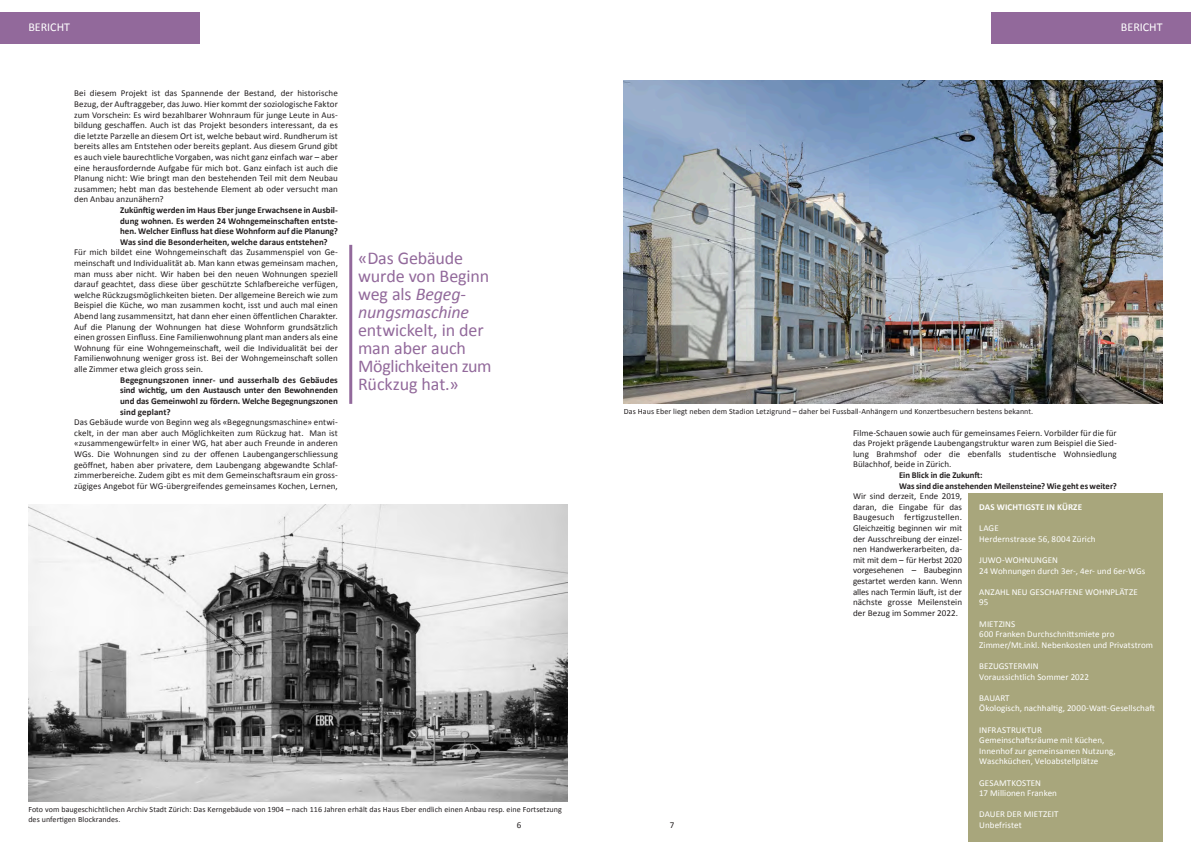
<style>
.page{position:relative;width:1191px;height:842px;background:#fff}
.page>*{position:absolute;margin:0;border:0;box-sizing:border-box;transform-origin:0 0}
.t1{font:18px/18px "Calibri";letter-spacing:-.01em;color:#92699b}
.t2{font:12px "Calibri";color:#fff}
.t3{font:9px/10.6px "Calibri";letter-spacing:.005em;color:#231f20;text-align:justify}
.t4{font:9px/10.6px "Calibri";letter-spacing:.005em;color:#fff}
.t5{font:700 9px/10.6px "Calibri";color:#231f20;text-align:justify}
.t6{font:700 9px "Calibri";letter-spacing:.01em;color:#fff}
.t7{font:8px/9.5px "Calibri";letter-spacing:.01em;color:#231f20}
.s1{font-style:italic}
</style>
<div class="page">
<div style="left:0;top:12px;width:200px;height:32px;background:#92699b"></div>
<div style="left:990px;top:12px;width:201px;height:32px;background:#92699b"></div>
<img style="left:28px;top:505px;width:539px;height:296px">
<img style="left:624px;top:81px;width:538px;height:323px">
<hr style="left:349px;top:245px;width:3px;height:159px;background:#92699b">
<div style="left:967px;top:494px;width:195px;height:348px;background:#a8a67c"></div>
<h2 class="t2" style="left:28px;top:20px;width:43px">BERICHT</h2>
<h2 class="t2" style="left:1121px;top:20px;width:43px">BERICHT</h2>
<p class="t3" style="left:74px;top:88px;width:265px">Bei diesem Projekt ist das Spannende der Bestand, der historische Bezug, der Auftraggeber, das Juwo. Hier kommt der soziologische Faktor zum Vorschein: Es wird bezahlbarer Wohnraum für junge Leute in Aus&shy;bildung geschaffen. Auch ist das Projekt besonders interessant, da es die letzte Parzelle an diesem Ort ist, welche bebaut wird. Rundherum ist bereits alles am Entstehen oder bereits geplant. Aus diesem Grund gibt es auch viele baurechtliche Vorgaben, was nicht ganz einfach war – aber eine herausfordernde Aufgabe für mich bot. Ganz einfach ist auch die Planung nicht: Wie bringt man den bestehenden Teil mit dem Neubau zusammen; hebt man das bestehende Element ab oder versucht man den Anbau anzunähern?</p>
<p class="t5" style="left:120px;top:204px;width:219px">Zukünftig werden im Haus Eber junge Erwachsene in Ausbil&shy;dung wohnen. Es werden 24 Wohngemeinschaften entste&shy;hen. Welcher Einfluss hat diese Wohnform auf die Planung?<br>Was sind die Besonderheiten, welche daraus entstehen?</p>
<p class="t3" style="left:74px;top:247px;width:265px">Für mich bildet eine Wohngemeinschaft das Zusammenspiel von Ge&shy;meinschaft und Individualität ab. Man kann etwas gemeinsam machen, man muss aber nicht. Wir haben bei den neuen Wohnungen speziell darauf geachtet, dass diese über geschützte Schlafbereiche verfügen, welche Rückzugsmöglichkeiten bieten. Der allgemeine Bereich wie zum Beispiel die Küche, wo man zusammen kocht, isst und auch mal einen Abend lang zusammensitzt, hat dann eher einen öffentlichen Charakter.<br>Auf die Planung der Wohnungen hat diese Wohnform grundsätzlich einen grossen Einfluss. Eine Familienwohnung plant man anders als eine Wohnung für eine Wohngemeinschaft, weil die Individualität bei der Familienwohnung weniger gross ist. Bei der Wohngemeinschaft sollen alle Zimmer etwa gleich gross sein.</p>
<p class="t5" style="left:120px;top:374px;width:219px">Begegnungszonen inner- und ausserhalb des Gebäudes sind wichtig, um den Austausch unter den Bewohnenden und das Gemeinwohl zu fördern. Welche Begegnungszonen sind geplant?</p>
<p class="t3" style="left:74px;top:416px;width:265px">Das Gebäude wurde von Beginn weg als «Begegnungsmaschine» entwi&shy;ckelt, in der man aber auch Möglichkeiten zum Rückzug hat. Man ist «zusammengewürfelt» in einer WG, hat aber auch Freunde in anderen WGs. Die Wohnungen sind zu der offenen Laubengangerschliessung geöffnet, haben aber privatere, dem Laubengang abgewandte Schlaf&shy;zimmerbereiche. Zudem gibt es mit dem Gemeinschaftsraum ein gross&shy;zügiges Angebot für WG-übergreifendes gemeinsames Kochen, Lernen,</p>
<h1 class="t1" style="left:358px;top:248px;width:133px">«Das Gebäude wurde von Beginn weg als <span class="s1">Begeg&shy;nungsmaschine</span></h1>
<h1 class="t1" style="left:358px;top:320px;width:135px">entwickelt, in der man aber auch<br>Möglichkeiten zum<br>Rückzug hat.»</h1>
<p class="t7" style="left:624px;top:407px;width:411px">Das Haus Eber liegt neben dem Stadion Letzigrund – daher bei Fussball-Anhängern und Konzertbesuchern bestens bekannt.</p>
<p class="t3" style="left:853px;top:427px;width:265px">Filme-Schauen sowie auch für gemeinsames Feiern. Vorbilder für die für das Projekt prägende Laubengangstruktur waren zum Beispiel die Sied&shy;lung Brahmshof oder die ebenfalls studentische Wohnsiedlung Bülachhof, beide in Zürich.</p>
<p class="t5" style="left:899px;top:469px;width:219px">Ein Blick in die Zukunft:<br>Was sind die anstehenden Meilensteine? Wie geht es weiter?</p>
<p class="t3" style="left:853px;top:491px;width:111px">Wir sind derzeit, Ende 2019, daran, die Eingabe für das Baugesuch fertigzustellen.<br>Gleichzeitig beginnen wir mit der Ausschreibung der einzel&shy;nen Handwerkerarbeiten, da&shy;mit mit dem – für Herbst 2020 vorgesehenen – Baubeginn gestartet werden kann. Wenn alles nach Termin läuft, ist der nächste grosse Meilenstein der Bezug im Sommer 2022.</p>
<p class="t6" style="left:979px;top:501px;width:104px">DAS WICHTIGSTE IN KÜRZE</p>
<p class="t4" style="left:979px;top:522px;width:118px">LAGE<br>Herdernstrasse 56, 8004 Zürich</p>
<p class="t4" style="left:979px;top:554px;width:168px">JUWO-WOHNUNGEN<br>24 Wohnungen durch 3er-, 4er- und 6er-WGs</p>
<p class="t4" style="left:979px;top:586px;width:160px">ANZAHL NEU GESCHAFFENE WOHNPLÄTZE<br>95</p>
<p class="t4" style="left:979px;top:618px;width:175px">MIETZINS<br>600 Franken Durchschnittsmiete pro<br>Zimmer/Mt.inkl. Nebenkosten und Privatstrom</p>
<p class="t4" style="left:979px;top:660px;width:111px">BEZUGSTERMIN<br>Voraussichtlich Sommer 2022</p>
<p class="t4" style="left:979px;top:692px;width:177px">BAUART<br>Ökologisch, nachhaltig, 2000-Watt-Gesellschaft</p>
<p class="t4" style="left:979px;top:724px;width:138px">INFRASTRUKTUR<br>Gemeinschaftsräume mit Küchen,<br>Innenhof zur gemeinsamen Nutzung,<br>Waschküchen, Veloabstellplätze</p>
<p class="t4" style="left:979px;top:777px;width:79px">GESAMTKOSTEN<br>17 Millionen Franken</p>
<p class="t4" style="left:979px;top:809px;width:81px">DAUER DER MIETZEIT<br>Unbefristet</p>
<p class="t7" style="left:28px;top:804px;width:535px">Foto vom baugeschichtlichen Archiv Stadt Zürich: Das Kerngebäude von 1904 – nach 116 Jahren erhält das Haus Eber endlich einen Anbau resp. eine Fortsetzung des unfertigen Blockrandes.</p>
<p class="t3" style="left:517px;top:819px;width:6px">6</p>
<p class="t3" style="left:669px;top:819px;width:6px">7</p>
</div>
